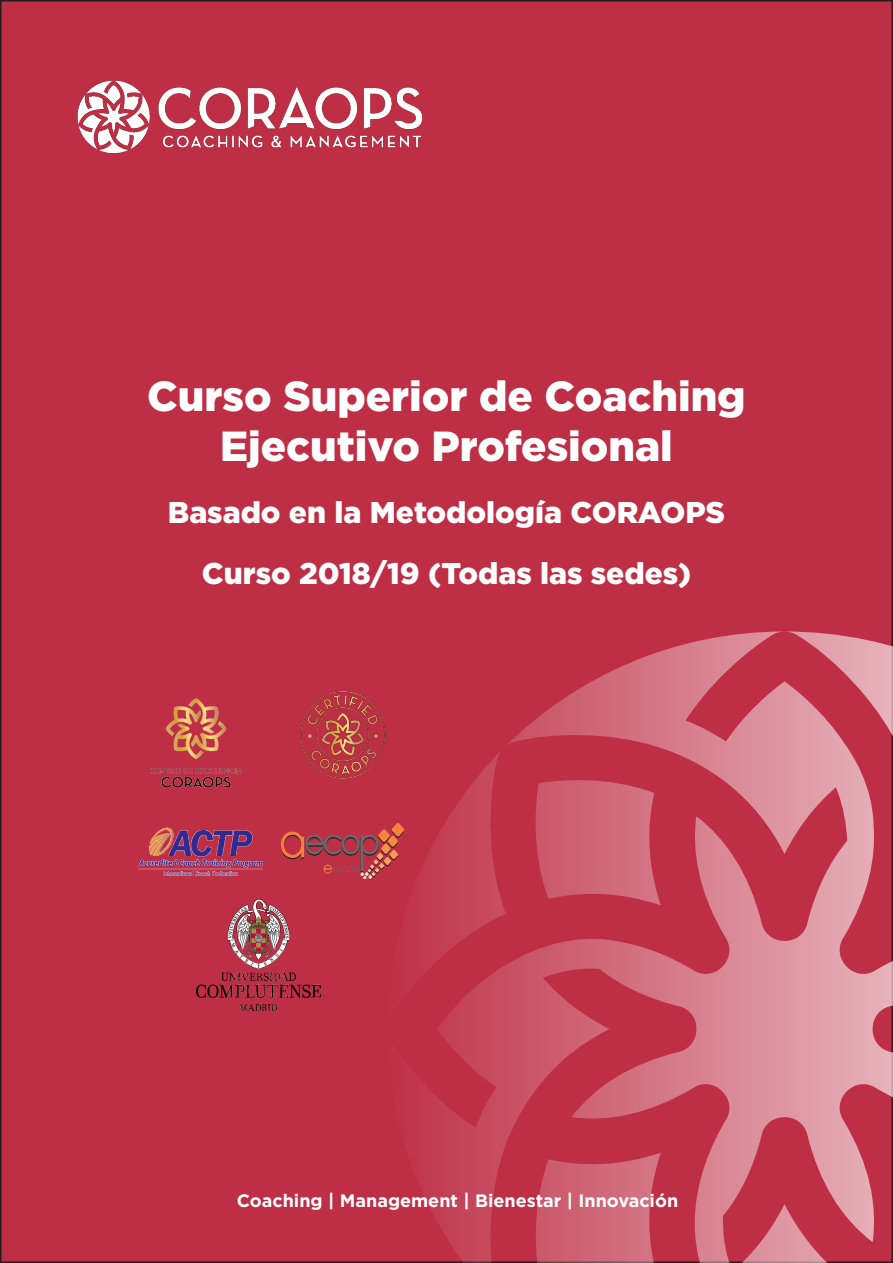
<style>
.page{position:relative;width:893px;height:1263px;background:#fff}
.page>*{position:absolute;margin:0;border:0;box-sizing:border-box;transform-origin:0 0}
.t1{font:900 42px/50.4px "Gotham";color:#fff;text-align:center}
.t2{font:900 30px/61.5px "Gotham";color:#fff;text-align:center}
.t3{font:700 18px "Gotham";color:#fff}
</style>
<div class="page">
<div style="left:1px;top:1px;width:891px;height:1261px;background:#be2f46"></div>
<svg style="left:387px;top:630px;width:506px;height:633px"></svg>
<img style="left:300px;top:680px;width:95px;height:69px">
<img style="left:150px;top:698px;width:92px;height:90px">
<img style="left:138px;top:827px;width:125px;height:49px">
<svg style="left:281px;top:749px;width:225px;height:278px"></svg>
<img style="left:77px;top:80px;width:346px;height:74px">
<img style="left:196px;top:900px;width:125px;height:110px">
<h1 class="t1" style="left:147px;top:370px;width:600px">Curso Superior de Coaching<br>Ejecutivo Profesional</h1>
<p class="t2" style="left:168px;top:481px;width:559px">Basado en la Metodología CORAOPS<br>Curso 2018/19 (Todas las sedes)</p>
<p class="t3" style="left:237px;top:1189px;width:443px">Coaching | Management | Bienestar | Innovación</p>
</div>
